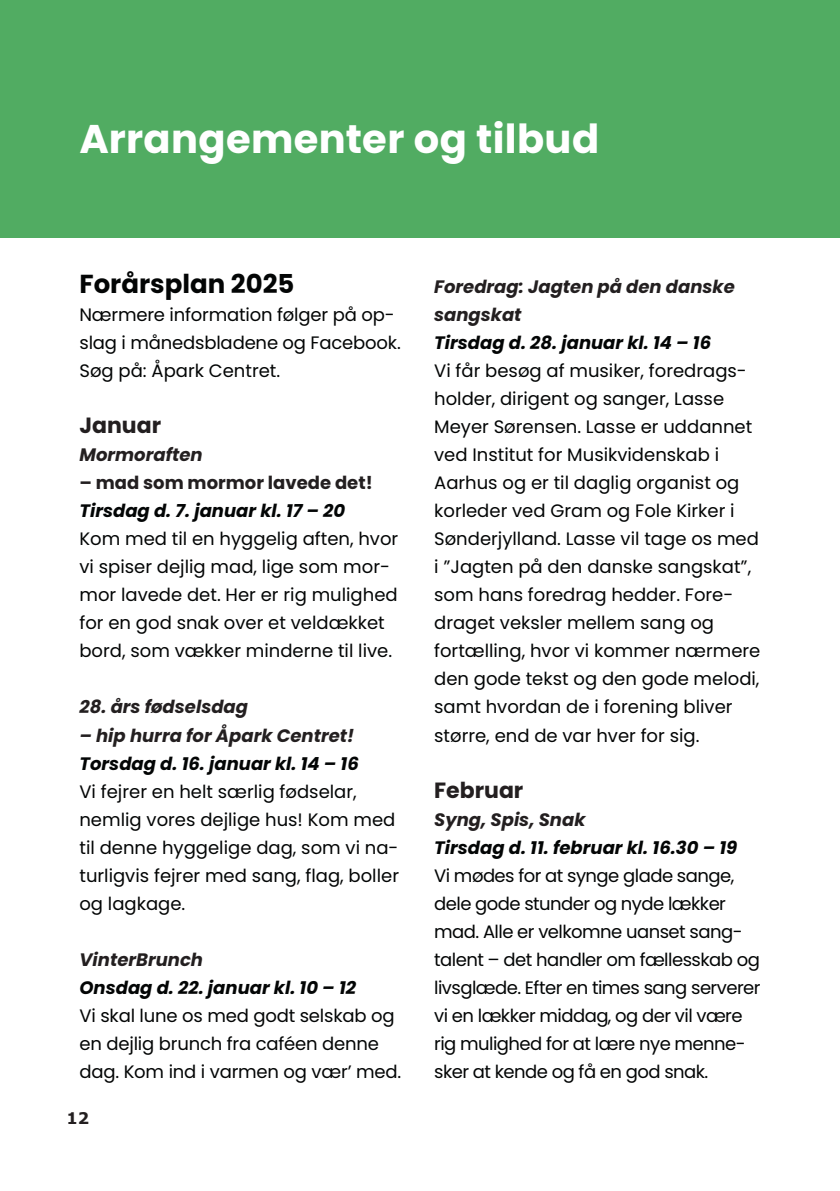
<style>
.page{position:relative;width:840px;height:1191px;background:#fff}
.page>*{position:absolute;margin:0;border:0;box-sizing:border-box;transform-origin:0 0}
.Underoverskrift{font:700 40px "Poppins";letter-spacing:.01em;color:#fff}
.brødtekst{font:700 26px "Poppins";color:#030505}
.Mellemrubrik{font:700 22px "Poppins";color:#231f20}
.brødtekst-2{font:18px/28px "Poppins";color:#030505}
.brødtekst-3{font:18px/28px "Poppins";letter-spacing:-.03em;color:#030505}
.brødtekst-4{font:italic 700 18px "Poppins";color:#030505}
.Mellemrubrik-2{font:italic 700 18px/28px "Poppins";color:#231f20}
.Mellemrubrik-3{font:700 18px "Poppins";color:#231f20}
.t1{font:700 16px "Verdana";color:#231f20}
</style>
<div class="page">
<div style="left:0;top:0;width:839px;height:237px;background:#51ac62"></div>
<h2 class="Underoverskrift" style="left:79px;top:116px;width:521px">Arrangementer og tilbud</h2>
<p class="brødtekst" style="left:79px;top:269px;width:216px">Forårsplan 2025</p>
<p class="brødtekst-2" style="left:79px;top:301px;width:323px">Nærmere information følger på op&shy;slag i månedsbladene og Facebook.<br>Søg på: Åpark Centret.</p>
<h3 class="Mellemrubrik" style="left:79px;top:413px;width:83px">Januar</h3>
<h3 class="Mellemrubrik-2" style="left:79px;top:441px;width:125px">Mormoraften</h3>
<h3 class="Mellemrubrik-3" style="left:79px;top:472px;width:295px">– mad som mormor lavede det!</h3>
<p class="brødtekst-4" style="left:79px;top:500px;width:267px">Tirsdag d. 7. januar kl. 17 – 20</p>
<p class="brødtekst-2" style="left:79px;top:525px;width:320px">Kom med til en hyggelig aften, hvor vi spiser dejlig mad, lige som mor&shy;mor lavede det. Her er rig mulighed for en god snak over et veldækket bord, som vækker minderne til live.</p>
<h3 class="Mellemrubrik-2" style="left:79px;top:693px;width:170px">28. års fødselsdag</h3>
<h3 class="Mellemrubrik-2" style="left:79px;top:721px;width:276px">– hip hurra for Åpark Centret!</h3>
<p class="brødtekst-4" style="left:79px;top:752px;width:281px">Torsdag d. 16. januar kl. 14 – 16</p>
<p class="brødtekst-2" style="left:79px;top:777px;width:321px">Vi fejrer en helt særlig fødselar, nemlig vores dejlige hus! Kom med til denne hyggelige dag, som vi na&shy;turligvis fejrer med sang, flag, boller og lagkage.</p>
<h3 class="Mellemrubrik-2" style="left:79px;top:945px;width:125px">VinterBrunch</h3>
<p class="brødtekst-4" style="left:79px;top:976px;width:278px">Onsdag d. 22. januar kl. 10 – 12</p>
<p class="brødtekst-2" style="left:79px;top:1001px;width:323px">Vi skal lune os med godt selskab og en dejlig brunch fra caféen denne dag. Kom ind i varmen og vær’ med.</p>
<p class="t1" style="left:66px;top:1107px;width:24px">12</p>
<h3 class="Mellemrubrik-2" style="left:434px;top:273px;width:302px">Foredrag: Jagten på den danske sangskat</h3>
<p class="brødtekst-4" style="left:434px;top:332px;width:278px">Tirsdag d. 28. januar kl. 14 – 16</p>
<p class="brødtekst-2" style="left:434px;top:357px;width:327px">Vi får besøg af musiker, foredrags&shy;holder, dirigent og sanger, Lasse Meyer Sørensen. Lasse er uddannet ved Institut for Musikvidenskab i Aarhus og er til daglig organist og korleder ved Gram og Fole Kirker i Sønderjylland. Lasse vil tage os med i ”Jagten på den danske sangskat”, som hans foredrag hedder. Fore&shy;draget veksler mellem sang og fortælling, hvor vi kommer nærmere den gode tekst og den gode melodi, samt hvordan de i forening bliver større, end de var hver for sig.</p>
<h3 class="Mellemrubrik" style="left:434px;top:777px;width:91px">Februar</h3>
<h3 class="Mellemrubrik-2" style="left:434px;top:805px;width:153px">Syng, Spis, Snak</h3>
<p class="brødtekst-4" style="left:434px;top:836px;width:304px">Tirsdag d. 11. februar kl. 16.30 – 19</p>
<p class="brødtekst-3" style="left:434px;top:861px;width:328px">Vi mødes for at synge glade sange, dele gode stunder og nyde lækker mad. Alle er velkomne uanset sang&shy;talent – det handler om fællesskab og livsglæde. Efter en times sang serverer vi en lækker middag, og der vil være rig mulighed for at lære nye menne&shy;sker at kende og få en god snak.</p>
</div>
